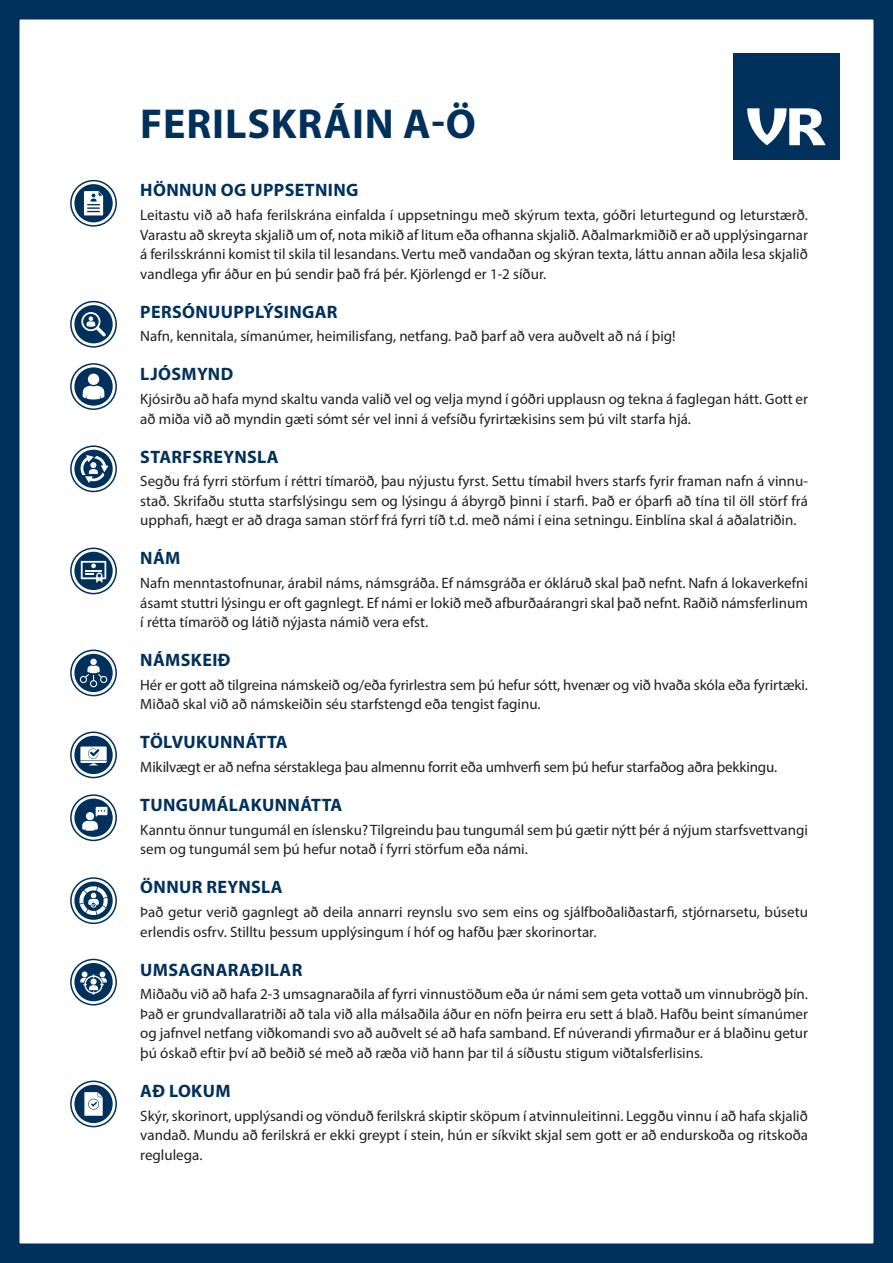
<style>
.page{position:relative;width:893px;height:1263px;background:#fff}
.page>*{position:absolute;margin:0;border:0;box-sizing:border-box;transform-origin:0 0}
.t1{font:700 42px "Myriad Pro";letter-spacing:.02em;color:#00305c}
.t2{font:700 18px "Myriad Pro";letter-spacing:.02em;color:#00305c}
.t3{font:15px/19.5px "Myriad Pro";color:#231f20;text-align:justify}
</style>
<div class="page">
<div style="left:733px;top:53px;width:107px;height:106px;background:#00305c"></div>
<svg style="left:747px;top:108px;width:79px;height:37px"></svg>
<div style="left:0;top:0;width:893px;height:1263px;border:20px solid #00305c"></div>
<div style="left:74px;top:799px;width:39px;height:38px;background:#00305c;border-radius:50%"></div>
<svg style="left:82px;top:807px;width:25px;height:24px"></svg>
<div style="left:74px;top:963px;width:39px;height:38px;background:#00305c;border-radius:50%"></div>
<div style="left:74px;top:305px;width:39px;height:38px;background:#00305c;border-radius:50%"></div>
<svg style="left:81px;top:312px;width:25px;height:24px"></svg>
<div style="left:70px;top:301px;width:47px;height:47px;border:2px solid #00305c;border-radius:50%"></div>
<div style="left:74px;top:367px;width:39px;height:39px;background:#00305c;border-radius:50%"></div>
<svg style="left:82px;top:374px;width:23px;height:26px"></svg>
<div style="left:70px;top:363px;width:47px;height:47px;border:2px solid #00305c;border-radius:50%"></div>
<svg style="left:74px;top:552px;width:39px;height:38px"></svg>
<svg style="left:81px;top:561px;width:25px;height:22px"></svg>
<div style="left:70px;top:547px;width:47px;height:47px;border:2px solid #00305c;border-radius:50%"></div>
<div style="left:74px;top:654px;width:39px;height:38px;background:#00305c;border-radius:50%"></div>
<svg style="left:80px;top:659px;width:27px;height:28px"></svg>
<div style="left:70px;top:649px;width:47px;height:47px;border:2px solid #00305c;border-radius:50%"></div>
<div style="left:70px;top:794px;width:47px;height:47px;border:2px solid #00305c;border-radius:50%"></div>
<svg style="left:74px;top:881px;width:39px;height:39px"></svg>
<svg style="left:79px;top:886px;width:29px;height:29px"></svg>
<div style="left:70px;top:877px;width:47px;height:47px;border:2px solid #00305c;border-radius:50%"></div>
<div style="left:70px;top:959px;width:47px;height:46px;border:2px solid #00305c;border-radius:50%"></div>
<div style="left:74px;top:184px;width:39px;height:38px;background:#00305c;border-radius:50%"></div>
<div style="left:70px;top:180px;width:47px;height:47px;border:2px solid #00305c;border-radius:50%"></div>
<svg style="left:84px;top:191px;width:19px;height:24px"></svg>
<div style="left:74px;top:450px;width:39px;height:38px;background:#00305c;border-radius:50%"></div>
<div style="left:70px;top:445px;width:47px;height:47px;border:2px solid #00305c;border-radius:50%"></div>
<svg style="left:81px;top:455px;width:27px;height:28px"></svg>
<svg style="left:80px;top:971px;width:27px;height:24px"></svg>
<div style="left:74px;top:736px;width:39px;height:38px;background:#00305c;border-radius:50%"></div>
<div style="left:70px;top:731px;width:47px;height:47px;border:2px solid #00305c;border-radius:50%"></div>
<svg style="left:80px;top:746px;width:27px;height:19px"></svg>
<div style="left:74px;top:1085px;width:39px;height:38px;background:#00305c;border-radius:50%"></div>
<div style="left:70px;top:1080px;width:47px;height:47px;border:2px solid #00305c;border-radius:50%"></div>
<svg style="left:84px;top:1092px;width:19px;height:24px"></svg>
<h1 class="t1" style="left:140px;top:96px;width:337px">FERILSKRÁIN A-Ö</h1>
<p class="t2" style="left:140px;top:178px;width:220px">HÖNNUN OG UPPSETNING</p>
<p class="t3" style="left:140px;top:205px;width:669px">Leitastu við að hafa ferilskrána einfalda í uppsetningu með skýrum texta, góðri leturtegund og leturstærð.<br>Varastu að skreyta skjalið um of, nota mikið af litum eða ofhanna skjalið. Aðalmarkmiðið er að upplýsingarnar á ferilsskránni komist til skila til lesandans. Vertu með vandaðan og skýran texta, láttu annan aðila lesa skjalið vandlega yfir áður en þú sendir það frá þér. Kjörlengd er 1-2 síður.</p>
<p class="t2" style="left:140px;top:300px;width:199px">PERSÓNUUPPLÝSINGAR</p>
<p class="t3" style="left:140px;top:326px;width:537px">Nafn, kennitala, símanúmer, heimilisfang, netfang. Það þarf að vera auðvelt að ná í þig!</p>
<p class="t2" style="left:140px;top:363px;width:94px">LJÓSMYND</p>
<p class="t3" style="left:140px;top:389px;width:669px">Kjósirðu að hafa mynd skaltu vanda valið vel og velja mynd í góðri upplausn og tekna á faglegan hátt. Gott er að miða við að myndin gæti sómt sér vel inni á vefsíðu fyrirtækisins sem þú vilt starfa hjá.</p>
<p class="t2" style="left:140px;top:445px;width:140px">STARFSREYNSLA</p>
<p class="t3" style="left:140px;top:471px;width:669px">Segðu frá fyrri störfum í réttri tímaröð, þau nýjustu fyrst. Settu tímabil hvers starfs fyrir framan nafn á vinnu&shy;stað. Skrifaðu stutta starfslýsingu sem og lýsingu á ábyrgð þinni í starfi. Það er óþarfi að tína til öll störf frá upphafi, hægt er að draga saman störf frá fyrri tíð t.d. með námi í eina setningu. Einblína skal á aðalatriðin.</p>
<p class="t2" style="left:140px;top:547px;width:42px">NÁM</p>
<p class="t3" style="left:140px;top:573px;width:669px">Nafn menntastofnunar, árabil náms, námsgráða. Ef námsgráða er ókláruð skal það nefnt. Nafn á lokaverkefni ásamt stuttri lýsingu er oft gagnlegt. Ef námi er lokið með afburðaárangri skal það nefnt. Raðið námsferlinum í rétta tímaröð og látið nýjasta námið vera efst.</p>
<p class="t2" style="left:140px;top:648px;width:92px">NÁMSKEIÐ</p>
<p class="t3" style="left:140px;top:675px;width:669px">Hér er gott að tilgreina námskeið og/eða fyrirlestra sem þú hefur sótt, hvenær og við hvaða skóla eða fyrirtæki.<br>Miðað skal við að námskeiðin séu starfstengd eða tengist faginu.</p>
<p class="t2" style="left:140px;top:731px;width:149px">TÖLVUKUNNÁTTA</p>
<p class="t3" style="left:140px;top:757px;width:638px">Mikilvægt er að nefna sérstaklega þau almennu forrit eða umhverfi sem þú hefur starfaðog aðra þekkingu.</p>
<p class="t2" style="left:140px;top:793px;width:204px">TUNGUMÁLAKUNNÁTTA</p>
<p class="t3" style="left:140px;top:820px;width:669px">Kanntu önnur tungumál en íslensku? Tilgreindu þau tungumál sem þú gætir nýtt þér á nýjum starfsvettvangi sem og tungumál sem þú hefur notað í fyrri störfum eða námi.</p>
<p class="t2" style="left:140px;top:876px;width:144px">ÖNNUR REYNSLA</p>
<p class="t3" style="left:140px;top:902px;width:669px">Það getur verið gagnlegt að deila annarri reynslu svo sem eins og sjálfboðaliðastarfi, stjórnarsetu, búsetu erlendis osfrv. Stilltu þessum upplýsingum í hóf og hafðu þær skorinortar.</p>
<p class="t2" style="left:140px;top:958px;width:164px">UMSAGNARAÐILAR</p>
<p class="t3" style="left:140px;top:984px;width:669px">Miðaðu við að hafa 2-3 umsagnaraðila af fyrri vinnustöðum eða úr námi sem geta vottað um vinnubrögð þín.<br>Það er grundvallaratriði að tala við alla málsaðila áður en nöfn þeirra eru sett á blað. Hafðu beint símanúmer og jafnvel netfang viðkomandi svo að auðvelt sé að hafa samband. Ef núverandi yfirmaður er á blaðinu getur þú óskað eftir því að beðið sé með að ræða við hann þar til á síðustu stigum viðtalsferlisins.</p>
<p class="t2" style="left:140px;top:1079px;width:92px">AÐ LOKUM</p>
<p class="t3" style="left:140px;top:1106px;width:669px">Skýr, skorinort, upplýsandi og vönduð ferilskrá skiptir sköpum í atvinnuleitinni. Leggðu vinnu í að hafa skjalið vandað. Mundu að ferilskrá er ekki greypt í stein, hún er síkvikt skjal sem gott er að endurskoða og ritskoða reglulega.</p>
</div>
